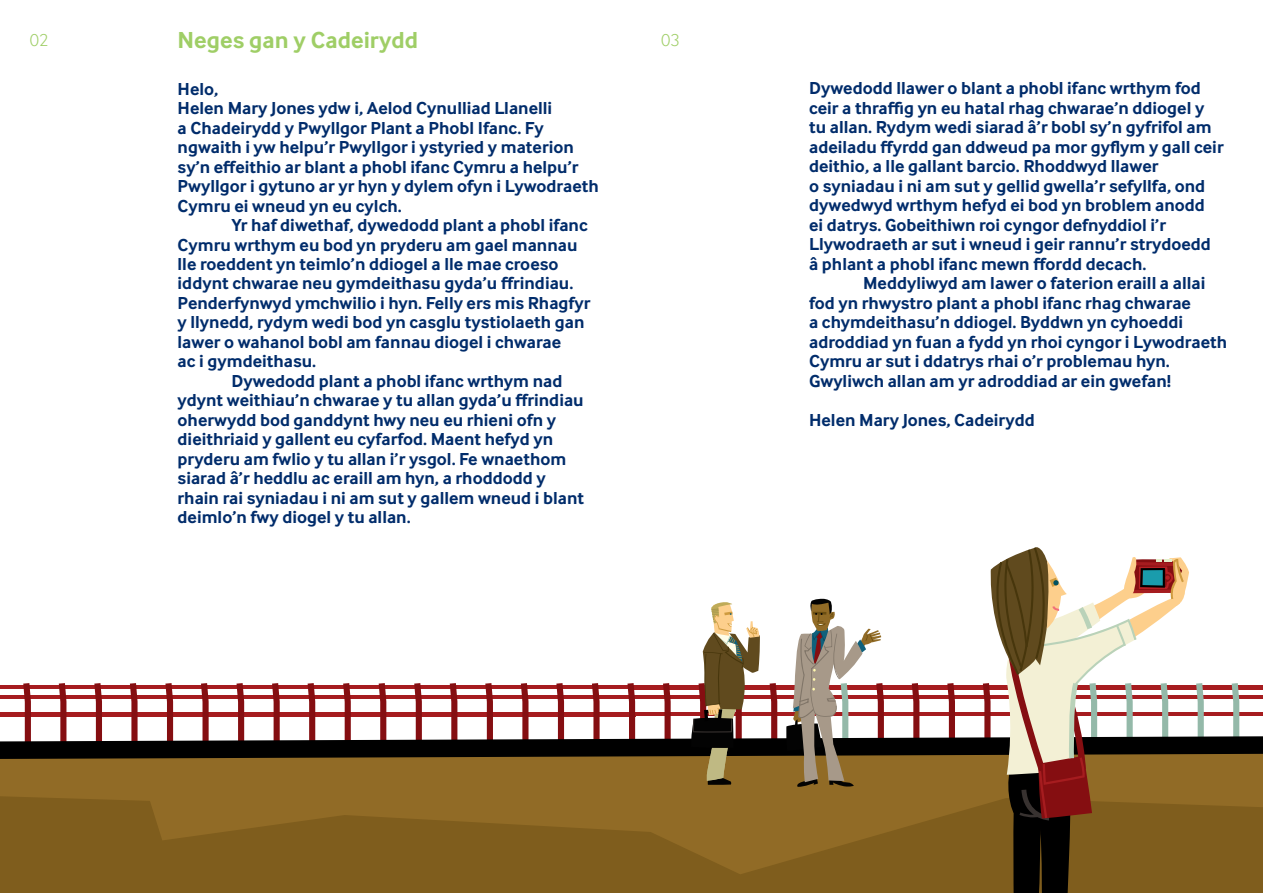
<style>
.page{position:relative;width:1263px;height:893px;background:#fff}
.page>*{position:absolute;margin:0;border:0;box-sizing:border-box;transform-origin:0 0}
.t1{font:700 24px "Cynulliad Sans";color:#9fce66}
.t2{font:700 18px/19.5px "Cynulliad Sans";color:#002c6b}
.t3{font:18px "Cynulliad Sans Lt";color:#9fce66}
</style>
<div class="page">
<svg style="left:0;top:547px;width:1263px;height:346px"></svg>
<p class="t3" style="left:30px;top:30px;width:20px">02</p>
<h1 class="t1" style="left:178px;top:26px;width:242px">Neges gan y Cadeirydd</h1>
<p class="t3" style="left:661px;top:30px;width:20px">03</p>
<p class="t2" style="left:178px;top:79px;width:423px">Helo,<br>Helen Mary Jones ydw i, Aelod Cynulliad Llanelli<br>a Chadeirydd y Pwyllgor Plant a Phobl Ifanc. Fy ngwaith i yw helpu’r Pwyllgor i ystyried y materion sy’n effeithio ar blant a phobl ifanc Cymru a helpu’r Pwyllgor i gytuno ar yr hyn y dylem ofyn i Lywodraeth Cymru ei wneud yn eu cylch.</p>
<p class="t2" style="left:232px;top:215px;width:358px">Yr haf diwethaf, dywedodd plant a phobl ifanc</p>
<p class="t2" style="left:178px;top:235px;width:401px">Cymru wrthym eu bod yn pryderu am gael mannau</p>
<p class="t2" style="left:178px;top:254px;width:382px">lle roeddent yn teimlo’n ddiogel a lle mae croeso</p>
<p class="t2" style="left:178px;top:274px;width:397px">iddynt chwarae neu gymdeithasu gyda’u ffrindiau.</p>
<p class="t2" style="left:178px;top:293px;width:414px">Penderfynwyd ymchwilio i hyn. Felly ers mis Rhagfyr</p>
<p class="t2" style="left:178px;top:313px;width:408px">y llynedd, rydym wedi bod yn casglu tystiolaeth gan</p>
<p class="t2" style="left:178px;top:332px;width:385px">lawer o wahanol bobl am fannau diogel i chwarae</p>
<p class="t2" style="left:178px;top:352px;width:140px">ac i gymdeithasu.</p>
<p class="t2" style="left:232px;top:371px;width:332px">Dywedodd plant a phobl ifanc wrthym nad</p>
<p class="t2" style="left:178px;top:391px;width:408px">ydynt weithiau’n chwarae y tu allan gyda’u ffrindiau</p>
<p class="t2" style="left:178px;top:410px;width:380px">oherwydd bod ganddynt hwy neu eu rhieni ofn y</p>
<p class="t2" style="left:178px;top:430px;width:377px">dieithriaid y gallent eu cyfarfod. Maent hefyd yn</p>
<p class="t2" style="left:178px;top:449px;width:390px">pryderu am fwlio y tu allan i’r ysgol. Fe wnaethom</p>
<p class="t2" style="left:178px;top:469px;width:370px">siarad â’r heddlu ac eraill am hyn, a rhoddodd y</p>
<p class="t2" style="left:178px;top:488px;width:408px">rhain rai syniadau i ni am sut y gallem wneud i blant</p>
<p class="t2" style="left:178px;top:508px;width:235px">deimlo’n fwy diogel y tu allan.</p>
<p class="t2" style="left:809px;top:79px;width:416px">Dywedodd llawer o blant a phobl ifanc wrthym fod ceir a thraffig yn eu hatal rhag chwarae’n ddiogel y tu allan. Rydym wedi siarad â’r bobl sy’n gyfrifol am adeiladu ffyrdd gan ddweud pa mor gyflym y gall ceir deithio, a lle gallant barcio. Rhoddwyd llawer<br>o syniadau i ni am sut y gellid gwella’r sefyllfa, ond dywedwyd wrthym hefyd ei bod yn broblem anodd<br>ei datrys. Gobeithiwn roi cyngor defnyddiol i’r Llywodraeth ar sut i wneud i geir rannu’r strydoedd â phlant a phobl ifanc mewn ffordd decach.</p>
<p class="t2" style="left:809px;top:274px;width:419px;text-indent:54px">Meddyliwyd am lawer o faterion eraill a allai fod yn rhwystro plant a phobl ifanc rhag chwarae<br>a chymdeithasu’n ddiogel. Byddwn yn cyhoeddi adroddiad yn fuan a fydd yn rhoi cyngor i Lywodraeth Cymru ar sut i ddatrys rhai o’r problemau hyn.<br>Gwyliwch allan am yr adroddiad ar ein gwefan!</p>
<p class="t2" style="left:809px;top:410px;width:227px">Helen Mary Jones, Cadeirydd</p>
</div>
